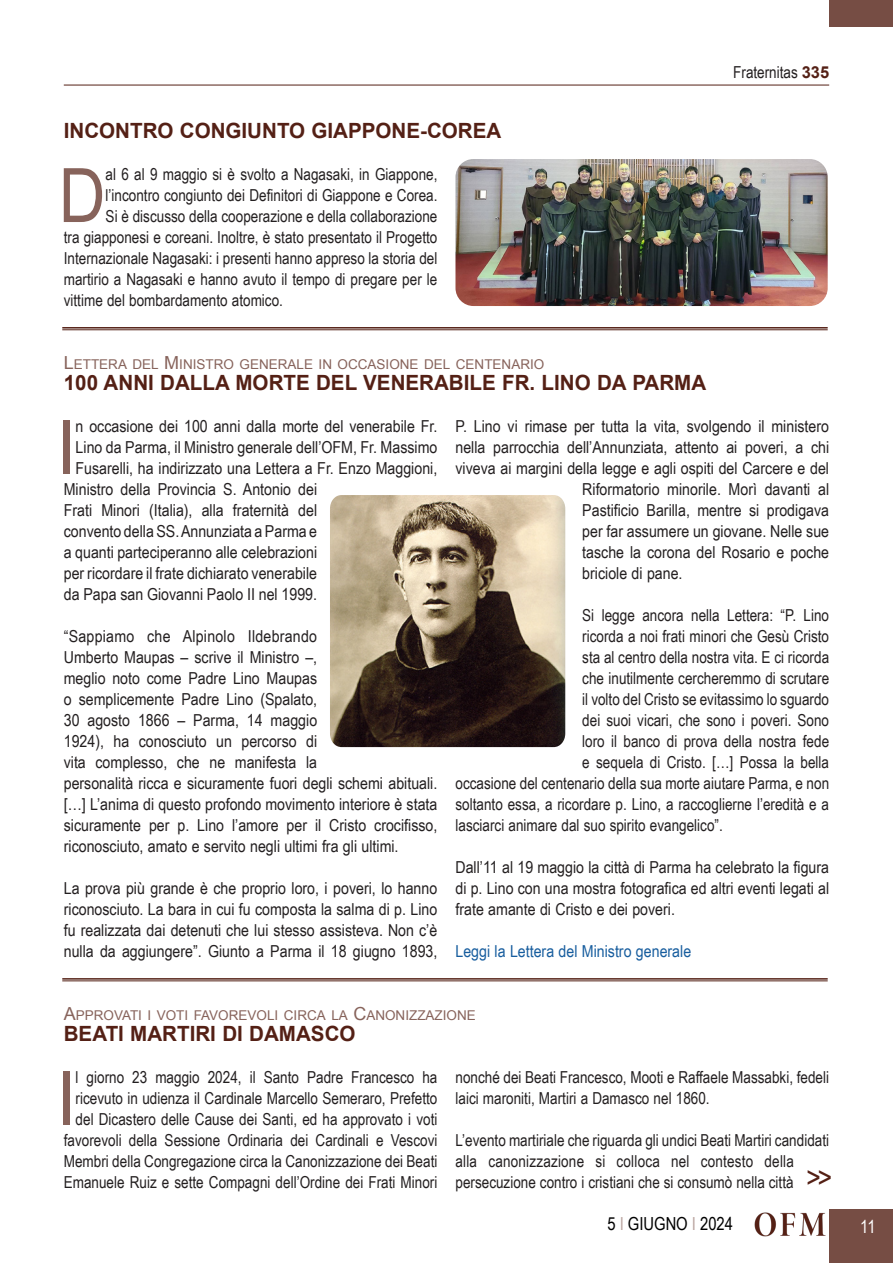
<style>
.page{position:relative;width:893px;height:1263px;background:#fff}
.page>*{position:absolute;margin:0;border:0;box-sizing:border-box;transform-origin:0 0}
.Titolo{font:75.15px "Arial Narrow";color:#87635b;scale:1.05 1}
.Testo_sinEspacio{font:30px "Arial Narrow";color:#542015}
.Titolo-2{font:700 21px "Arial";color:#542015}
.t1{font:18px "Arial Narrow";color:#000}
.t2{font:18px "Arial Narrow";color:#fff}
.Titolo-3{font:16.5px/21px "Arial Narrow";color:#231f20;text-align:justify;scale:1.05 1}
.Titolo-4{font:16.5px/21px "Arial Narrow";color:#231f20}
.Titolo-5{font:16.5px "Arial Narrow";color:#175d9e;scale:1.05 1}
.Titolo_piccolo{font:13.5px "Arial";color:#87635b}
.s1{font-size:18px}
.s2{font-family:"Arial";font-weight:700;color:#542015}
.s3{color:#bba6a1}
</style>
<div class="page">
<div style="left:829px;top:1209px;width:64px;height:54px;background:#764d44"></div>
<hr style="left:64px;top:85px;width:765px;height:1px;background:#542015">
<div style="left:829px;top:0;width:64px;height:27px;background:#764d44"></div>
<img style="left:755px;top:1212px;width:71px;height:24px">
<img style="left:455px;top:159px;width:373px;height:147px">
<hr style="left:62px;top:327px;width:766px;height:2px;background:#542015">
<hr style="left:62px;top:329px;width:766px;height:1px;background:#542015">
<hr style="left:62px;top:978px;width:766px;height:2px;background:#542015">
<hr style="left:62px;top:980px;width:766px;height:1px;background:#542015">
<img style="left:330px;top:495px;width:235px;height:252px">
<p class="Titolo-2" style="left:64px;top:117px;width:439px">INCONTRO CONGIUNTO GIAPPONE-COREA</p>
<p class="Titolo" style="left:59px;top:140px;width:46px">D</p>
<p class="Titolo-4" style="left:106px;top:163px;width:333px">al 6 al 9 maggio si è svolto a Nagasaki, in Giappone,</p>
<p class="Titolo-4" style="left:106px;top:184px;width:333px">l’incontro congiunto dei Definitori di Giappone e Corea.</p>
<p class="Titolo-4" style="left:106px;top:205px;width:333px">Si è discusso della cooperazione e della collaborazione</p>
<p class="Titolo-4" style="left:64px;top:226px;width:375px">tra giapponesi e coreani. Inoltre, è stato presentato il Progetto</p>
<p class="Titolo-4" style="left:64px;top:247px;width:375px">Internazionale Nagasaki: i presenti hanno appreso la storia del</p>
<p class="Titolo-4" style="left:64px;top:268px;width:375px">martirio a Nagasaki e hanno avuto il tempo di pregare per le</p>
<p class="Titolo-4" style="left:64px;top:289px;width:221px">vittime del bombardamento atomico.</p>
<p class="Titolo_piccolo" style="left:64px;top:355px;width:482px"><span class="s1">L</span>ETTERA DEL <span class="s1">M</span> INISTRO GENERALE IN OCCASIONE DEL CENTENARIO</p>
<p class="Titolo-2" style="left:64px;top:369px;width:644px">100 ANNI DALLA MORTE DEL VENERABILE FR. LINO DA PARMA</p>
<p class="Titolo-4" style="left:733px;top:61px;width:97px">Fraternitas <span class="s2">335</span></p>
<p class="Titolo" style="left:58px;top:392px;width:19px">I</p>
<p class="Titolo-3" style="left:76px;top:415px;width:346px">n occasione dei 100 anni dalla morte del venerabile Fr.</p>
<p class="Titolo-3" style="left:76px;top:436px;width:346px">Lino da Parma, il Ministro generale dell’OFM, Fr. Massimo</p>
<p class="Titolo-3" style="left:76px;top:457px;width:346px">Fusarelli, ha indirizzato una Lettera a Fr. Enzo Maggioni,</p>
<p class="Titolo-3" style="left:64px;top:478px;width:243px">Ministro della Provincia S. Antonio dei</p>
<p class="Titolo-3" style="left:64px;top:499px;width:243px">Frati Minori (Italia), alla fraternità del</p>
<p class="Titolo-3" style="left:64px;top:520px;width:243px">convento della SS. Annunziata a Parma e</p>
<p class="Titolo-3" style="left:64px;top:541px;width:243px">a quanti parteciperanno alle celebrazioni</p>
<p class="Titolo-3" style="left:64px;top:562px;width:243px">per ricordare il frate dichiarato venerabile</p>
<p class="Titolo-3" style="left:64px;top:583px;width:243px">da Papa san Giovanni Paolo II nel 1999.</p>
<p class="Titolo-3" style="left:64px;top:625px;width:357px;text-align:left">“Sappiamo che Alpinolo Ildebrando<br>Umberto Maupas – scrive il Ministro –,<br>meglio noto come Padre Lino Maupas<br>o semplicemente Padre Lino (Spalato,<br>30 agosto 1866 – Parma, 14 maggio<br>1924), ha conosciuto un percorso di<br>vita complesso, che ne manifesta la<br>personalità ricca e sicuramente fuori degli schemi abituali. […] L’anima di questo profondo movimento interiore è stata sicuramente per p. Lino l’amore per il Cristo crocifisso, riconosciuto, amato e servito negli ultimi fra gli ultimi.</p>
<p class="Titolo-3" style="left:64px;top:877px;width:357px">La prova più grande è che proprio loro, i poveri, lo hanno riconosciuto. La bara in cui fu composta la salma di p. Lino fu realizzata dai detenuti che lui stesso assisteva. Non c’è nulla da aggiungere”. Giunto a Parma il 18 giugno 1893,</p>
<p class="Titolo-3" style="left:455px;top:415px;width:357px">P. Lino vi rimase per tutta la vita, svolgendo il ministero</p>
<p class="Titolo-3" style="left:455px;top:436px;width:357px">nella parrocchia dell’Annunziata, attento ai poveri, a chi</p>
<p class="Titolo-3" style="left:455px;top:457px;width:357px">viveva ai margini della legge e agli ospiti del Carcere e del</p>
<p class="Titolo-3" style="left:582px;top:478px;width:237px">Riformatorio minorile. Morì davanti al</p>
<p class="Titolo-3" style="left:582px;top:499px;width:237px">Pastificio Barilla, mentre si prodigava</p>
<p class="Titolo-3" style="left:582px;top:520px;width:237px">per far assumere un giovane. Nelle sue</p>
<p class="Titolo-3" style="left:582px;top:541px;width:237px">tasche la corona del Rosario e poche</p>
<p class="Titolo-3" style="left:582px;top:562px;width:97px">briciole di pane.</p>
<p class="Titolo-4" style="left:582px;top:604px;width:248px">Si legge ancora nella Lettera: “P. Lino</p>
<p class="Titolo-4" style="left:582px;top:625px;width:248px">ricorda a noi frati minori che Gesù Cristo</p>
<p class="Titolo-4" style="left:582px;top:646px;width:248px">sta al centro della nostra vita. E ci ricorda</p>
<p class="Titolo-4" style="left:582px;top:667px;width:248px">che inutilmente cercheremmo di scrutare</p>
<p class="Titolo-4" style="left:582px;top:688px;width:248px">il volto del Cristo se evitassimo lo sguardo</p>
<p class="Titolo-4" style="left:582px;top:709px;width:248px">dei suoi vicari, che sono i poveri. Sono</p>
<p class="Titolo-4" style="left:582px;top:730px;width:248px">loro il banco di prova della nostra fede</p>
<p class="Titolo-4" style="left:582px;top:751px;width:248px">e sequela di Cristo. […] Possa la bella</p>
<p class="Titolo-4" style="left:455px;top:772px;width:375px">occasione del centenario della sua morte aiutare Parma, e non</p>
<p class="Titolo-4" style="left:455px;top:793px;width:375px">soltanto essa, a ricordare p. Lino, a raccoglierne l’eredità e a</p>
<p class="Titolo-4" style="left:455px;top:814px;width:269px">lasciarci animare dal suo spirito evangelico”.</p>
<p class="Titolo-3" style="left:455px;top:856px;width:357px">Dall’11 al 19 maggio la città di Parma ha celebrato la figura di p. Lino con una mostra fotografica ed altri eventi legati al frate amante di Cristo e dei poveri.</p>
<p class="Titolo-5" style="left:455px;top:939px;width:226px">Leggi la Lettera del Ministro generale</p>
<p class="Titolo_piccolo" style="left:64px;top:1006px;width:414px"><span class="s1">A</span>PPROVATI I VOTI FAVOREVOLI CIRCA LA <span class="s1">C</span>ANONIZZAZIONE</p>
<p class="Titolo-2" style="left:64px;top:1020px;width:293px">BEATI MARTIRI DI DAMASCO</p>
<p class="Titolo-4" style="left:64px;top:1066px;width:375px;text-align:right">l giorno 23 maggio 2024, il Santo Padre Francesco ha ricevuto in udienza il Cardinale Marcello Semeraro, Prefetto del Dicastero delle Cause dei Santi, ed ha approvato i voti favorevoli della Sessione Ordinaria dei Cardinali e Vescovi Membri della Congregazione circa la Canonizzazione dei Beati Emanuele Ruiz e sette Compagni dell’Ordine dei Frati Minori</p>
<p class="Titolo-4" style="left:455px;top:1066px;width:375px">nonché dei Beati Francesco, Mooti e Raffaele Massabki, fedeli laici maroniti, Martiri a Damasco nel 1860.</p>
<p class="Titolo" style="left:58px;top:1043px;width:19px">I</p>
<p class="Titolo-4" style="left:455px;top:1129px;width:375px">L’evento martiriale che riguarda gli undici Beati Martiri candidati alla canonizzazione si colloca nel contesto della persecuzione contro i cristiani che si consumò nella città</p>
<p class="Testo_sinEspacio" style="left:806px;top:1155px;width:27px">&gt;&gt;</p>
<p class="t1" style="left:607px;top:1210px;width:127px">5 <span class="s3">I</span> GIUGNO <span class="s3">I</span> 2024</p>
<p class="t2" style="left:860px;top:1213px;width:17px">11</p>
</div>
